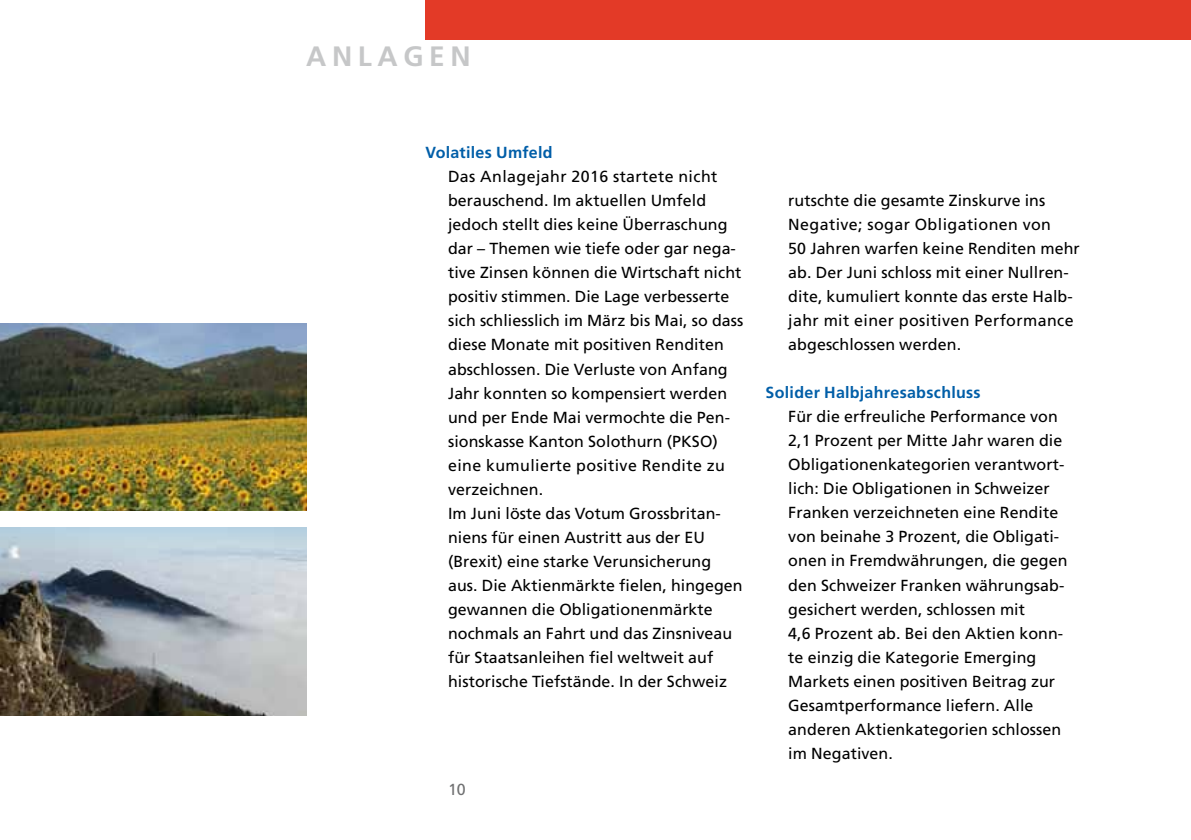
<style>
.page{position:relative;width:1191px;height:840px;background:#fff}
.page>*{position:absolute;margin:0;border:0;box-sizing:border-box;transform-origin:0 0}
.t1{font:700 28px "Frutiger";letter-spacing:.2em;color:#c6c7c8}
.t2{font:16px/24px "Frutiger";letter-spacing:.005em;color:#000}
.t3{font:700 16px "Frutiger";letter-spacing:.02em;color:#005ea8}
.t4{font:16px "Frutiger";color:#707172}
</style>
<div class="page">
<img style="left:0;top:323px;width:306px;height:187px">
<div style="left:425px;top:0;width:766px;height:40px;background:#e33a27"></div>
<img style="left:0;top:527px;width:306px;height:187px">
<h1 class="t1" style="left:306px;top:40px;width:166px">Anl agen</h1>
<p class="t3" style="left:425px;top:143px;width:129px">Volatiles Umfeld</p>
<p class="t2" style="left:448px;top:165px;width:297px">Das Anlagejahr 2016 startete nicht berauschend. Im aktuellen Umfeld jedoch stellt dies keine Überraschung dar – Themen wie tiefe oder gar nega&shy;tive Zinsen können die Wirtschaft nicht positiv stimmen. Die Lage verbesserte sich schliesslich im März bis Mai, so dass diese Monate mit positiven Renditen abschlossen. Die Verluste von Anfang Jahr konnten so kompensiert werden und per Ende Mai vermochte die Pen&shy;sionskasse Kanton Solothurn (PKSO) eine kumulierte positive Rendite zu verzeichnen.<br>Im Juni löste das Votum Grossbritan&shy;niens für einen Austritt aus der EU (Brexit) eine starke Verunsicherung aus. Die Aktienmärkte fielen, hingegen gewannen die Obligationenmärkte nochmals an Fahrt und das Zinsniveau für Staatsanleihen fiel weltweit auf historische Tiefstände. In der Schweiz</p>
<p class="t4" style="left:448px;top:779px;width:19px">10</p>
<p class="t2" style="left:788px;top:188px;width:293px">rutschte die gesamte Zinskurve ins Negative; sogar Obligationen von<br>50 Jahren warfen keine Renditen mehr ab. Der Juni schloss mit einer Nullren&shy;dite, kumuliert konnte das erste Halb&shy;jahr mit einer positiven Performance abgeschlossen werden.</p>
<p class="t3" style="left:765px;top:383px;width:217px">Solider Halbjahresabschluss</p>
<p class="t2" style="left:788px;top:404px;width:281px">Für die erfreuliche Performance von 2,1 Prozent per Mitte Jahr waren die Obligationenkategorien verantwort&shy;lich: Die Obligationen in Schweizer Franken verzeichneten eine Rendite von beinahe 3 Prozent, die Obligati&shy;onen in Fremdwährungen, die gegen den Schweizer Franken währungsab&shy;gesichert werden, schlossen mit<br>4,6 Prozent ab. Bei den Aktien konn&shy;te einzig die Kategorie Emerging Markets einen positiven Beitrag zur Gesamtperformance liefern. Alle anderen Aktienkategorien schlossen im Negativen.</p>
</div>
